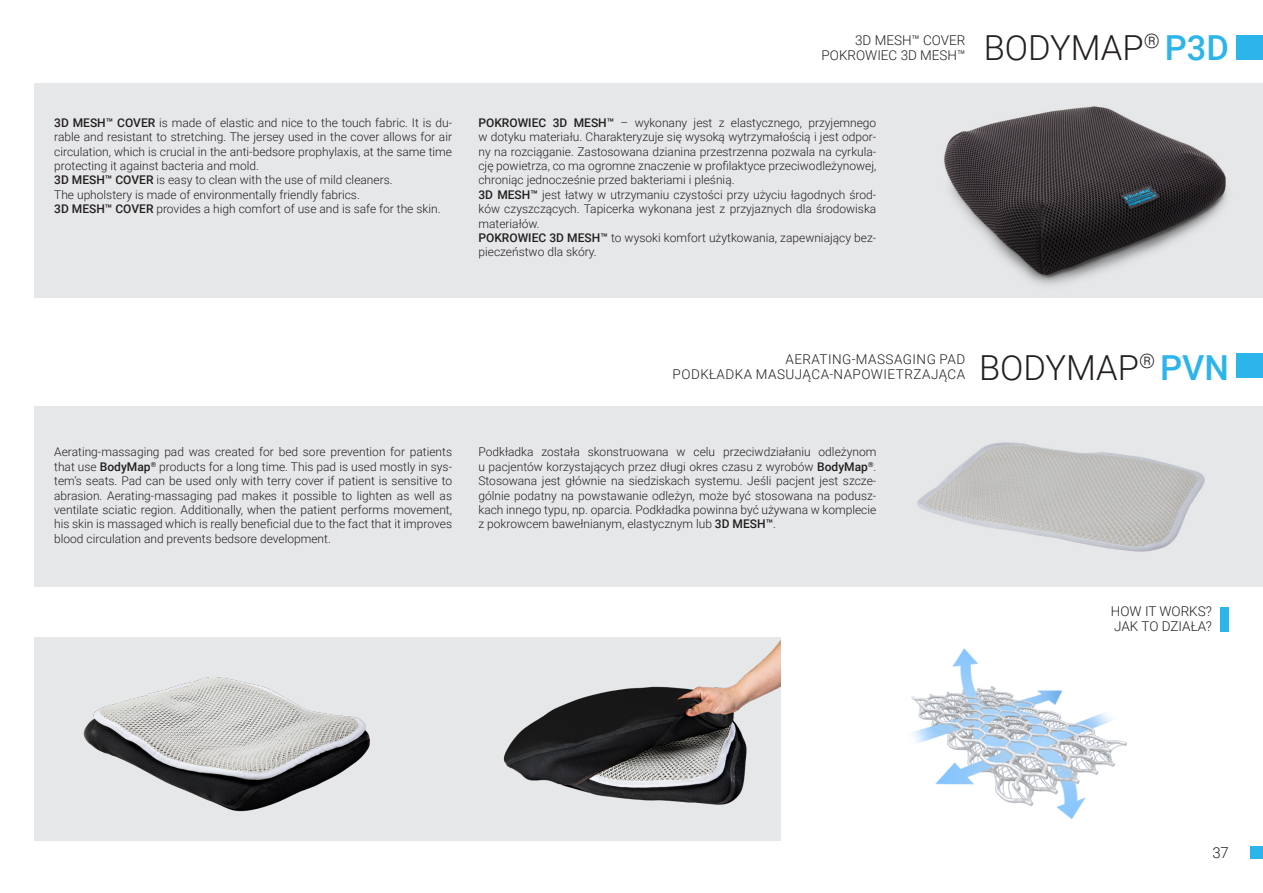
<style>
.page{position:relative;width:1263px;height:893px;background:#fff}
.page>*{position:absolute;margin:0;border:0;box-sizing:border-box;transform-origin:0 0}
.t1{font:300 34.5px "Roboto";color:#231f20}
.t2{font:300 15px "Roboto";color:#231f20}
.t3{font:300 13.5px "Roboto";letter-spacing:.025em;color:#231f20}
.t4{font:300 13.5px "Roboto";color:#231f20}
.t5{font:300 12px/14.4px "Roboto";color:#231f20;text-align:justify}
.s1{font-weight:500}
.s2{font-weight:500;color:#2cb5ea}
</style>
<div class="page">
<div style="left:34px;top:83px;width:1229px;height:215px;background:#e6e7e9"></div>
<img style="left:944px;top:106px;width:283px;height:179px">
<div style="left:34px;top:407px;width:1229px;height:180px;background:#e6e7e9"></div>
<img style="left:917px;top:442px;width:288px;height:110px">
<img style="left:911px;top:648px;width:216px;height:171px">
<div style="left:1220px;top:607px;width:9px;height:25px;background:#2cb5ea"></div>
<div style="left:34px;top:638px;width:746px;height:203px;background:#e6e7e9"></div>
<img style="left:83px;top:677px;width:287px;height:135px">
<img style="left:503px;top:641px;width:277px;height:164px">
<div style="left:1236px;top:35px;width:27px;height:25px;background:#2cb5ea"></div>
<div style="left:1236px;top:353px;width:27px;height:25px;background:#2cb5ea"></div>
<div style="left:1250px;top:847px;width:13px;height:12px;background:#2cb5ea"></div>
<p class="t5" style="left:54px;top:115px;width:399px"><span class="s1">3D MESH™ COVER</span> is made of elastic and nice to the touch fabric. It is du&shy;rable and resistant to stretching. The jersey used in the cover allows for air circulation, which is crucial in the anti-bedsore prophylaxis, at the same time protecting it against bacteria and mold.</p>
<p class="t5" style="left:54px;top:172px;width:340px"><span class="s1">3D MESH™ COVER</span> is easy to clean with the use of mild cleaners.</p>
<p class="t5" style="left:54px;top:187px;width:307px">The upholstery is made of environmentally friendly fabrics.</p>
<p class="t5" style="left:54px;top:201px;width:388px"><span class="s1">3D MESH™ COVER</span> provides a high comfort of use and is safe for the skin.</p>
<p class="t4" style="left:855px;top:31px;width:112px">3D MESH™ COVER</p>
<p class="t4" style="left:821px;top:46px;width:145px">POKROWIEC 3D MESH™</p>
<p class="t1" style="left:984px;top:23px;width:247px">BODYMAP<sup>®</sup> <span class="s2">P3D</span></p>
<p class="t5" style="left:478px;top:115px;width:399px"><span class="s1">POKROWIEC 3D MESH™</span> – wykonany jest z elastycznego, przyjemnego w dotyku materiału. Charakteryzuje się wysoką wytrzymałością i jest odpor&shy;ny na rozciąganie. Zastosowana dzianina przestrzenna pozwala na cyrkula&shy;cję powietrza, co ma ogromne znaczenie w profilaktyce przeciwodleżynowej, chroniąc jednocześnie przed bakteriami i pleśnią.</p>
<p class="t5" style="left:478px;top:187px;width:399px"><span class="s1">3D MESH™</span> jest łatwy w utrzymaniu czystości przy użyciu łagodnych środ&shy;ków czyszczących. Tapicerka wykonana jest z przyjaznych dla środowiska materiałów.</p>
<p class="t5" style="left:478px;top:230px;width:399px"><span class="s1">POKROWIEC 3D MESH™</span> to wysoki komfort użytkowania, zapewniający bez&shy;pieczeństwo dla skóry.</p>
<p class="t3" style="left:785px;top:350px;width:181px">AERATING-MASSAGING PAD</p>
<p class="t3" style="left:673px;top:365px;width:294px">PODKŁADKA MASUJĄCA-NAPOWIETRZAJĄCA</p>
<p class="t1" style="left:979px;top:343px;width:251px">BODYMAP<sup>®</sup> <span class="s2">PVN</span></p>
<p class="t5" style="left:54px;top:444px;width:399px">Aerating-massaging pad was created for bed sore prevention for patients that use <span class="s1">BodyMap</span><sup>®</sup> products for a long time. This pad is used mostly in sys&shy;tem’s seats. Pad can be used only with terry cover if patient is sensitive to abrasion. Aerating-massaging pad makes it possible to lighten as well as ventilate sciatic region. Additionally, when the patient performs movement, his skin is massaged which is really beneficial due to the fact that it improves blood circulation and prevents bedsore development.</p>
<p class="t5" style="left:478px;top:444px;width:399px">Podkładka została skonstruowana w celu przeciwdziałaniu odleżynom u pacjentów korzystających przez długi okres czasu z wyrobów <span class="s1">BodyMap</span><sup>®</sup>.<br>Stosowana jest głównie na siedziskach systemu. Jeśli pacjent jest szcze&shy;gólnie podatny na powstawanie odleżyn, może być stosowana na podusz&shy;kach innego typu, np. oparcia. Podkładka powinna być używana w komplecie z pokrowcem bawełnianym, elastycznym lub <span class="s1">3D MESH™</span>.</p>
<p class="t4" style="left:1111px;top:602px;width:103px">HOW IT WORKS?</p>
<p class="t4" style="left:1114px;top:617px;width:99px">JAK TO DZIAŁA?</p>
<p class="t2" style="left:1212px;top:842px;width:18px">37</p>
</div>
